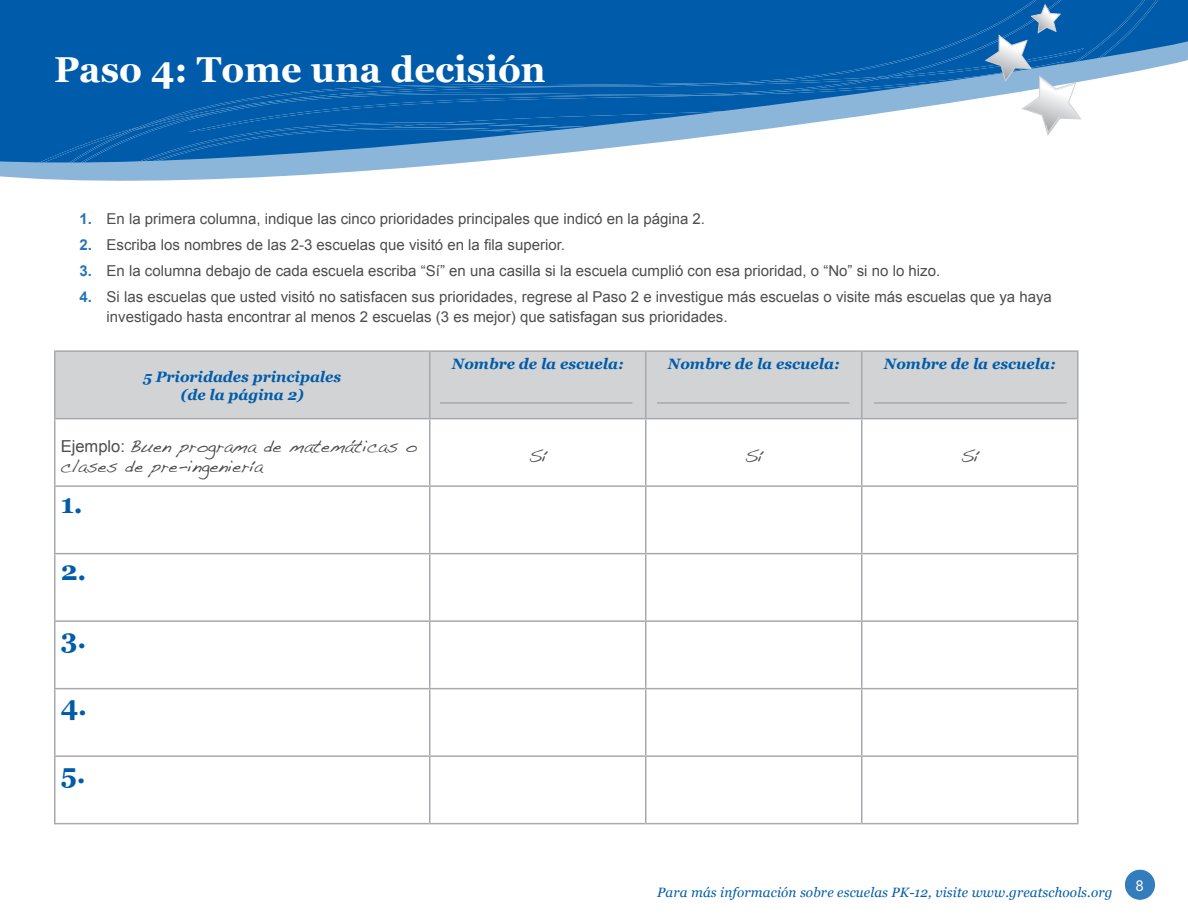
<style>
.page{position:relative;width:1188px;height:918px;background:#fff}
.page>*{position:absolute;margin:0;border:0;box-sizing:border-box;transform-origin:0 0}
.t1{font:700 36px "Georgia";color:#fff}
.t2{font:700 27px "Georgia";color:#005cab}
.t3{font:18px/19.5px "Handwriting Dakota";color:#4d4d4f}
.t4{font:15px/19.5px "Arial";color:#4d4d4f}
.t5{font:italic 700 15px/18px "Georgia";color:#005cab;text-align:center}
.t6{font:15px "Avenir";color:#fff}
.t7{font:italic 13.5px "Georgia";letter-spacing:.01em;color:#005cab}
.s1{font-weight:700;color:#2675b8}
.s2{font-family:"Arial";font-size:16.5px}
</style>
<div class="page">
<div style="left:0;top:0;width:1188px;height:38px;background:#005cab"></div>
<svg style="left:0;top:38px;width:1188px;height:143px;fill:#005cab"></svg>
<svg style="left:984px;top:3px;width:98px;height:133px"></svg>
<div style="left:1124px;top:869px;width:32px;height:31px;background:#337dbc;border-radius:50%"></div>
<div style="left:1124px;top:869px;width:32px;height:32px;border:1px solid #fff;border-radius:50%"></div>
<div style="left:56px;top:352px;width:1021px;height:66px;background:#d1d3d4"></div>
<hr style="left:54px;top:419px;width:2px;height:66px;background:#a7a9ac">
<hr style="left:1077px;top:419px;width:1px;height:66px;background:#a7a9ac">
<hr style="left:54px;top:487px;width:2px;height:66px;background:#a7a9ac">
<hr style="left:1077px;top:487px;width:1px;height:66px;background:#a7a9ac">
<hr style="left:54px;top:554px;width:2px;height:66px;background:#a7a9ac">
<hr style="left:1077px;top:554px;width:1px;height:66px;background:#a7a9ac">
<hr style="left:54px;top:622px;width:2px;height:66px;background:#a7a9ac">
<hr style="left:1077px;top:622px;width:1px;height:66px;background:#a7a9ac">
<hr style="left:54px;top:689px;width:2px;height:66px;background:#a7a9ac">
<hr style="left:1077px;top:689px;width:1px;height:66px;background:#a7a9ac">
<hr style="left:54px;top:757px;width:2px;height:66px;background:#a7a9ac">
<hr style="left:1077px;top:757px;width:1px;height:66px;background:#a7a9ac">
<hr style="left:429px;top:419px;width:1px;height:66px;background:#a7a9ac">
<hr style="left:645px;top:419px;width:1px;height:66px;background:#a7a9ac">
<hr style="left:861px;top:419px;width:1px;height:66px;background:#a7a9ac">
<hr style="left:54px;top:485px;width:376px;height:2px;background:#a7a9ac">
<hr style="left:430px;top:485px;width:216px;height:2px;background:#a7a9ac">
<hr style="left:429px;top:487px;width:1px;height:66px;background:#a7a9ac">
<hr style="left:646px;top:485px;width:216px;height:2px;background:#a7a9ac">
<hr style="left:645px;top:487px;width:1px;height:66px;background:#a7a9ac">
<hr style="left:862px;top:485px;width:216px;height:2px;background:#a7a9ac">
<hr style="left:861px;top:487px;width:1px;height:66px;background:#a7a9ac">
<hr style="left:54px;top:553px;width:376px;height:1px;background:#a7a9ac">
<hr style="left:430px;top:553px;width:216px;height:1px;background:#a7a9ac">
<hr style="left:429px;top:554px;width:1px;height:66px;background:#a7a9ac">
<hr style="left:646px;top:553px;width:216px;height:1px;background:#a7a9ac">
<hr style="left:645px;top:554px;width:1px;height:66px;background:#a7a9ac">
<hr style="left:862px;top:553px;width:216px;height:1px;background:#a7a9ac">
<hr style="left:861px;top:554px;width:1px;height:66px;background:#a7a9ac">
<hr style="left:54px;top:620px;width:376px;height:2px;background:#a7a9ac">
<hr style="left:430px;top:620px;width:216px;height:2px;background:#a7a9ac">
<hr style="left:429px;top:622px;width:1px;height:66px;background:#a7a9ac">
<hr style="left:646px;top:620px;width:216px;height:2px;background:#a7a9ac">
<hr style="left:645px;top:622px;width:1px;height:66px;background:#a7a9ac">
<hr style="left:862px;top:620px;width:216px;height:2px;background:#a7a9ac">
<hr style="left:861px;top:622px;width:1px;height:66px;background:#a7a9ac">
<hr style="left:54px;top:688px;width:376px;height:1px;background:#a7a9ac">
<hr style="left:430px;top:688px;width:216px;height:1px;background:#a7a9ac">
<hr style="left:429px;top:689px;width:1px;height:66px;background:#a7a9ac">
<hr style="left:646px;top:688px;width:216px;height:1px;background:#a7a9ac">
<hr style="left:645px;top:689px;width:1px;height:66px;background:#a7a9ac">
<hr style="left:862px;top:688px;width:216px;height:1px;background:#a7a9ac">
<hr style="left:861px;top:689px;width:1px;height:66px;background:#a7a9ac">
<hr style="left:54px;top:755px;width:376px;height:2px;background:#a7a9ac">
<hr style="left:430px;top:755px;width:216px;height:2px;background:#a7a9ac">
<hr style="left:429px;top:757px;width:1px;height:66px;background:#a7a9ac">
<hr style="left:646px;top:755px;width:216px;height:2px;background:#a7a9ac">
<hr style="left:645px;top:757px;width:1px;height:66px;background:#a7a9ac">
<hr style="left:862px;top:755px;width:216px;height:2px;background:#a7a9ac">
<hr style="left:861px;top:757px;width:1px;height:66px;background:#a7a9ac">
<hr style="left:54px;top:823px;width:376px;height:1px;background:#a7a9ac">
<hr style="left:430px;top:823px;width:216px;height:1px;background:#a7a9ac">
<hr style="left:646px;top:823px;width:216px;height:1px;background:#a7a9ac">
<hr style="left:862px;top:823px;width:216px;height:1px;background:#a7a9ac">
<hr style="left:54px;top:350px;width:376px;height:2px;background:#a7a9ac">
<hr style="left:54px;top:352px;width:2px;height:66px;background:#a7a9ac">
<hr style="left:430px;top:350px;width:216px;height:2px;background:#a7a9ac">
<hr style="left:429px;top:352px;width:1px;height:66px;background:#a7a9ac">
<hr style="left:646px;top:350px;width:216px;height:2px;background:#a7a9ac">
<hr style="left:645px;top:352px;width:1px;height:66px;background:#a7a9ac">
<hr style="left:862px;top:350px;width:216px;height:2px;background:#a7a9ac">
<hr style="left:861px;top:352px;width:1px;height:66px;background:#a7a9ac">
<hr style="left:1077px;top:352px;width:1px;height:66px;background:#a7a9ac">
<hr style="left:54px;top:418px;width:376px;height:1px;background:#a7a9ac">
<hr style="left:430px;top:418px;width:216px;height:1px;background:#a7a9ac">
<hr style="left:646px;top:418px;width:216px;height:1px;background:#a7a9ac">
<hr style="left:862px;top:418px;width:216px;height:1px;background:#a7a9ac">
<hr style="left:440px;top:402px;width:192px;height:2px;background:#a7a9ac">
<hr style="left:657px;top:402px;width:192px;height:2px;background:#a7a9ac">
<hr style="left:874px;top:402px;width:193px;height:2px;background:#a7a9ac">
<h1 class="t1" style="left:54px;top:46px;width:493px">Paso 4: Tome una decisión</h1>
<p class="t4" style="left:80px;top:209px;width:627px"><span class="s1">1.</span> En la primera columna, indique las cinco prioridades principales que indicó en la página 2.</p>
<p class="t4" style="left:80px;top:235px;width:487px"><span class="s1">2.</span> Escriba los nombres de las 2-3 escuelas que visitó en la fila superior.</p>
<p class="t4" style="left:80px;top:261px;width:862px"><span class="s1">3.</span> En la columna debajo de cada escuela escriba “Sí” en una casilla si la escuela cumplió con esa prioridad, o “No” si no lo hizo.</p>
<p class="t4" style="left:107px;top:288px;width:947px;text-indent:-27px"><span class="s1">4.</span> Si las escuelas que usted visitó no satisfacen sus prioridades, regrese al Paso 2 e investigue más escuelas o visite más escuelas que ya haya investigado hasta encontrar al menos 2 escuelas (3 es mejor) que satisfagan sus prioridades.</p>
<p class="t5" style="left:143px;top:367px;width:200px">5 Prioridades principales (de la página 2)</p>
<p class="t5" style="left:452px;top:355px;width:173px">Nombre de la escuela:</p>
<p class="t5" style="left:668px;top:355px;width:173px">Nombre de la escuela:</p>
<p class="t5" style="left:884px;top:355px;width:173px">Nombre de la escuela:</p>
<p class="t3" style="left:61px;top:436px;width:358px"><span class="s2">Ejemplo:</span> Buen programa de matemáticas o clases de pre-ingeniería</p>
<p class="t3" style="left:529px;top:446px;width:19px">Sí</p>
<p class="t3" style="left:745px;top:446px;width:19px">Sí</p>
<p class="t3" style="left:961px;top:446px;width:19px">Sí</p>
<h2 class="t2" style="left:61px;top:486px;width:24px">1.</h2>
<h2 class="t2" style="left:61px;top:553px;width:27px">2.</h2>
<h2 class="t2" style="left:61px;top:621px;width:27px">3.</h2>
<h2 class="t2" style="left:61px;top:688px;width:28px">4.</h2>
<h2 class="t2" style="left:61px;top:756px;width:27px">5.</h2>
<p class="t7" style="left:657px;top:884px;width:457px">Para más información sobre escuelas PK-12, visite www.greatschools.org</p>
<p class="t6" style="left:1136px;top:877px;width:10px">8</p>
</div>
